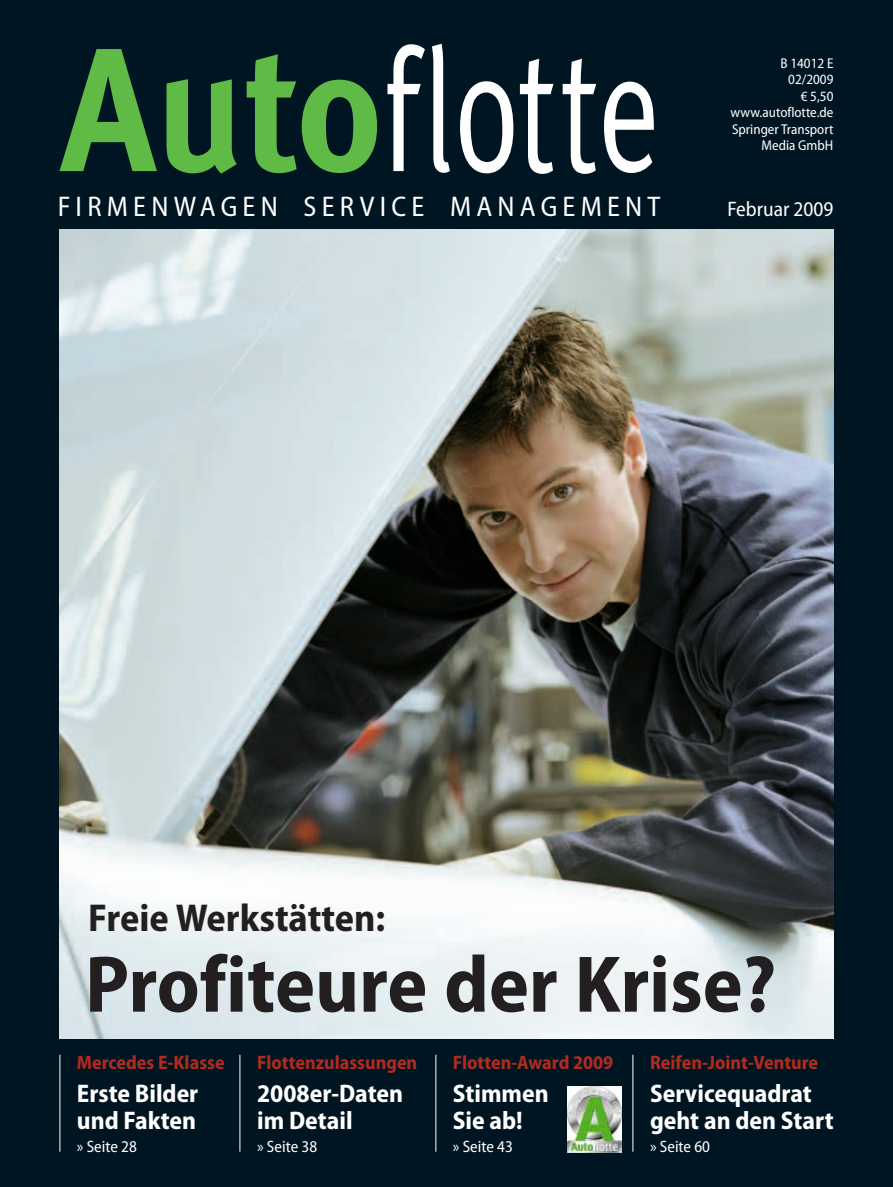
<style>
.page{position:relative;width:893px;height:1187px;background:#fff}
.page>*{position:absolute;margin:0;border:0;box-sizing:border-box;transform-origin:0 0}
.t1{font:700 semi-condensed 81px "Myriad Pro";color:#231f20}
.t2{font:700 semi-condensed 39px "Myriad Pro";color:#231f20}
.t3{font:semi-condensed 28.5px "Myriad Pro";letter-spacing:.185em;color:#fff}
.t4{font:700 semi-condensed 25.5px/27px "Myriad Pro";color:#fff}
.t5{font:semi-condensed 21px "Myriad Pro";color:#fff}
.t6{font:700 semi-condensed 19.5px "Myriad Pro";color:#b02b1e}
.t7{font:semi-condensed 16.5px "Myriad Pro";color:#fff}
.t8{font:semi-condensed 14.25px/16.5px "Myriad Pro";color:#fff;text-align:right}
</style>
<div class="page">
<div style="left:0;top:0;width:893px;height:1186px;background:#001522"></div>
<img style="left:60px;top:230px;width:773px;height:807px">
<svg style="left:60px;top:49px;width:97px;height:122px"></svg>
<svg style="left:166px;top:79px;width:71px;height:94px"></svg>
<svg style="left:247px;top:54px;width:130px;height:119px"></svg>
<svg style="left:387px;top:44px;width:38px;height:127px"></svg>
<svg style="left:432px;top:44px;width:18px;height:129px"></svg>
<svg style="left:460px;top:81px;width:53px;height:92px"></svg>
<svg style="left:520px;top:59px;width:33px;height:115px"></svg>
<svg style="left:563px;top:59px;width:33px;height:115px"></svg>
<svg style="left:604px;top:82px;width:50px;height:91px"></svg>
<hr style="left:632px;top:1054px;width:1px;height:97px;background:#fff">
<hr style="left:435px;top:1054px;width:1px;height:97px;background:#fff">
<hr style="left:240px;top:1054px;width:1px;height:97px;background:#fff">
<hr style="left:60px;top:1054px;width:1px;height:97px;background:#fff">
<img style="left:567px;top:1086px;width:54px;height:66px">
<p class="t8" style="left:730px;top:55px;width:104px">B 14012 E<br>02/2009<br>€ 5,50 www.autoflotte.de<br>Springer Transport<br>Media GmbH</p>
<p class="t3" style="left:58px;top:191px;width:441px">FIRMENWAGEN SERVICE Managemen</p>
<p class="t3" style="left:648px;top:191px;width:14px">t</p>
<p class="t5" style="left:727px;top:197px;width:108px">Februar 2009</p>
<h2 class="t2" style="left:88px;top:896px;width:298px">Freie Werkstätten:</h2>
<h1 class="t1" style="left:85px;top:939px;width:693px">Profiteure der Krise?</h1>
<p class="t6" style="left:77px;top:1051px;width:149px">Mercedes E-Klasse</p>
<p class="t4" style="left:77px;top:1079px;width:123px">Erste Bilder und Fakten</p>
<p class="t7" style="left:77px;top:1137px;width:62px">» Seite 28</p>
<p class="t6" style="left:257px;top:1051px;width:162px">Flottenzulassungen</p>
<p class="t4" style="left:257px;top:1079px;width:147px">2008er-Daten im Detail</p>
<p class="t7" style="left:257px;top:1137px;width:62px">» Seite 38</p>
<p class="t6" style="left:453px;top:1051px;width:162px">Flotten-Award 2009</p>
<p class="t4" style="left:453px;top:1079px;width:97px">Stimmen<br>Sie ab!</p>
<p class="t7" style="left:453px;top:1137px;width:62px">» Seite 43</p>
<p class="t6" style="left:650px;top:1051px;width:170px">Reifen-Joint-Venture</p>
<p class="t4" style="left:650px;top:1079px;width:185px">Servicequadrat geht an den Start</p>
<p class="t7" style="left:650px;top:1137px;width:62px">» Seite 60</p>
</div>
